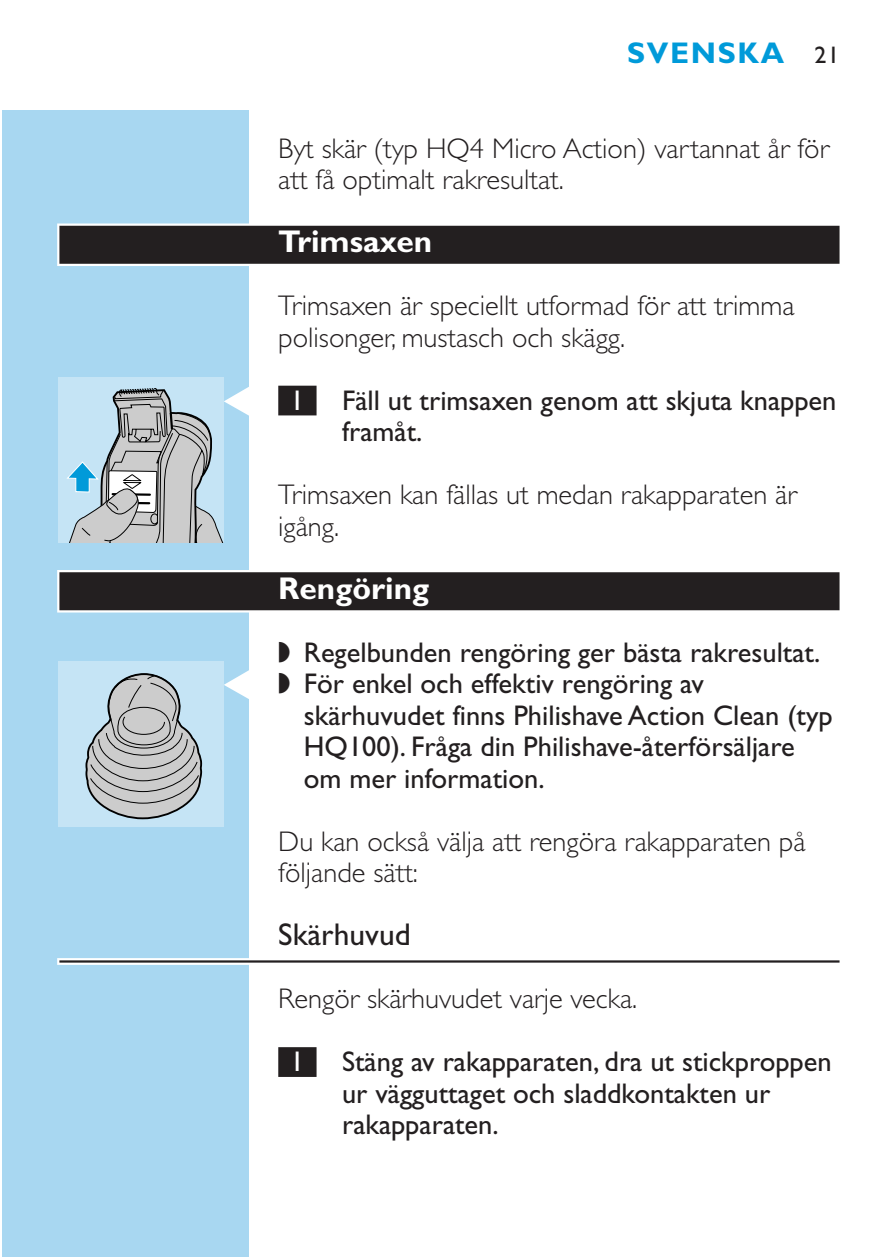
<style>
.page{position:relative;width:891px;height:1257px;background:#fff}
.page>*{position:absolute;margin:0;border:0;box-sizing:border-box;transform-origin:0 0}
.t1{font:54px "Philips Tape";color:#fff}
.t2{font:700 31.5px "Gill Sans";color:#fff}
.t3{font:31.5px "Gill Sans";color:#231f20}
.t4{font:700 30px "Gill Sans";letter-spacing:.055em;color:#009ad9}
.t5{font:28.5px/31.5px "Gill Sans";color:#231f20}
.t6{font:300 28.5px/31.5px "Gill Sans";color:#231f20}
.t7{font:28.5px "Gill Sans";color:#fff}
.s1{font-weight:400;font-size:24px;color:#231f20}
.s2{font-family:"Gill Sans";font-size:28.5px}
.s3{font-family:"Philips Tape";font-size:54px;color:#fff}
</style>
<div class="page">
<div style="left:2px;top:110px;width:247px;height:1147px;background:#a8d7f1"></div>
<div style="left:57px;top:224px;width:783px;height:42px;background:linear-gradient(to right,#fff,#fff)"></div>
<div style="left:59px;top:226px;width:781px;height:38px;background:#231f20"></div>
<div style="left:278px;top:386px;width:39px;height:29px;background:#231f20"></div>
<div style="left:57px;top:570px;width:783px;height:43px;background:linear-gradient(to right,#c1c0c0,#c1c0c0)"></div>
<div style="left:59px;top:572px;width:781px;height:38px;background:#231f20"></div>
<div style="left:57px;top:958px;width:783px;height:7px;background:#fff"></div>
<hr style="left:59px;top:960px;width:781px;height:3px;background:#231f20">
<div style="left:278px;top:1047px;width:39px;height:30px;background:#231f20"></div>
<svg style="left:60px;top:378px;width:163px;height:165px;background:#b4c3cb"></svg>
<div style="left:58px;top:661px;width:165px;height:165px;background:#c5e4f5"></div>
<svg style="left:85px;top:673px;width:118px;height:147px"></svg>
<p class="t4" style="left:627px;top:43px;width:214px">SVENSKA <span class="s1">21</span></p>
<p class="t6" style="left:278px;top:135px;width:552px">Byt skär (typ HQ4 Micro Action) vartannat år för att få optimalt rakresultat.</p>
<p class="t2" style="left:278px;top:231px;width:155px">Trimsaxen</p>
<p class="t6" style="left:278px;top:293px;width:518px">Trimsaxen är speciellt utformad för att trimma polisonger, mustasch och skägg.</p>
<h1 class="t1" style="left:219px;top:365px;width:87px">C <span class="s2">1</span></h1>
<p class="t5" style="left:342px;top:387px;width:496px">Fäll ut trimsaxen genom att skjuta knappen framåt.</p>
<p class="t6" style="left:278px;top:482px;width:520px">Trimsaxen kan fällas ut medan rakapparaten är igång.</p>
<p class="t2" style="left:278px;top:577px;width:152px">Rengöring</p>
<p class="t5" style="left:219px;top:639px;width:603px;text-indent:60px">◗ Regelbunden rengöring ger bästa rakresultat.<br><span class="s3">C</span> ◗ För enkel och effektiv rengöring av</p>
<p class="t5" style="left:304px;top:702px;width:531px">skärhuvudet finns Philishave Action Clean (typ<br>HQ100). Fråga din Philishave-återförsäljare om mer information.</p>
<p class="t6" style="left:278px;top:828px;width:529px">Du kan också välja att rengöra rakapparaten på följande sätt:</p>
<p class="t3" style="left:278px;top:924px;width:134px">Skärhuvud</p>
<p class="t6" style="left:278px;top:986px;width:360px">Rengör skärhuvudet varje vecka.</p>
<p class="t7" style="left:290px;top:1052px;width:16px">1</p>
<p class="t5" style="left:342px;top:1049px;width:491px">Stäng av rakapparaten, dra ut stickproppen ur vägguttaget och sladdkontakten ur rakapparaten.</p>
</div>
